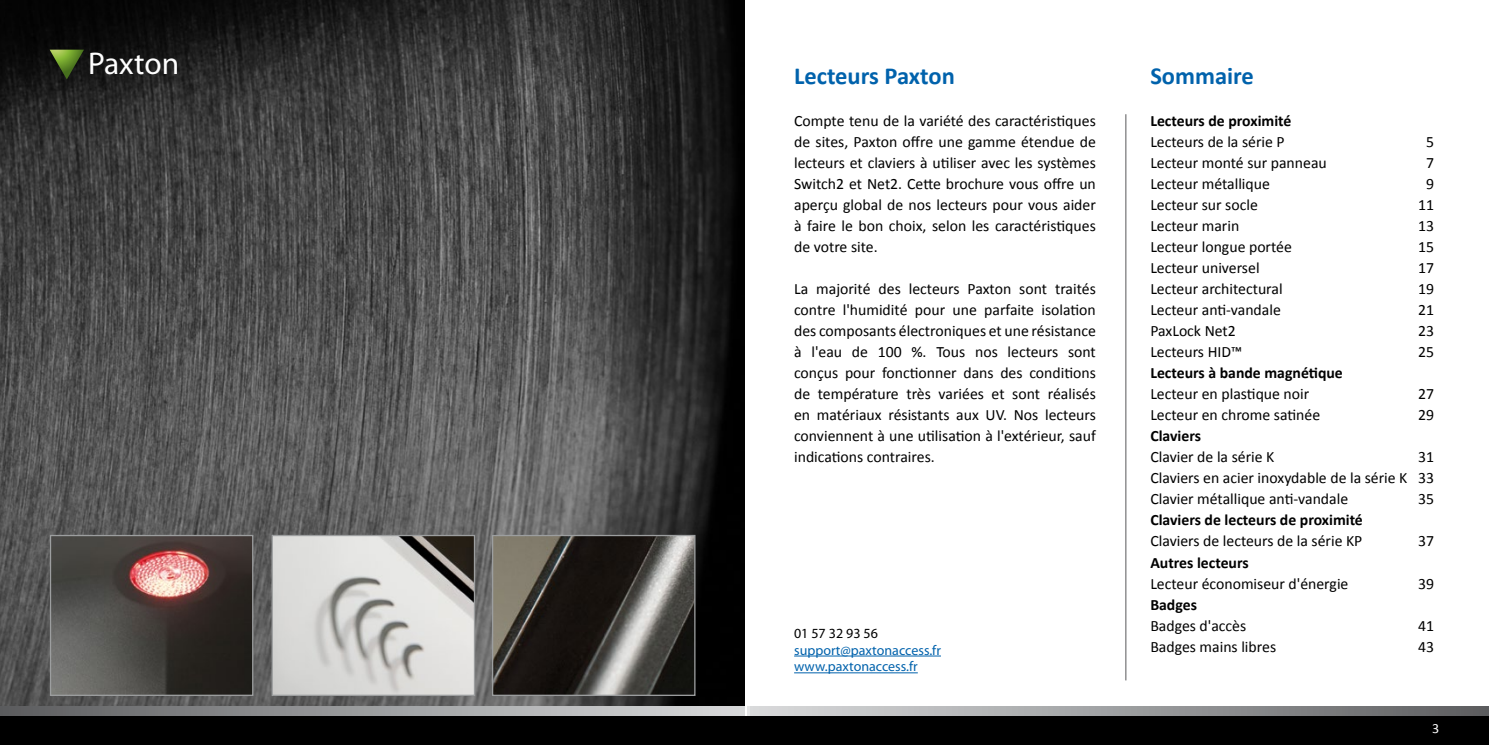
<style>
.page{position:relative;width:1489px;height:745px;background:#fff}
.page>*{position:absolute;margin:0;border:0;box-sizing:border-box;transform-origin:0 0}
.t1{font:31.5px "Myriad Pro";color:#fff}
.t2{font:700 24.5px "Calibri";color:#0062ac}
.t3{font:15.75px/21px "Calibri";color:#000;text-align:justify}
.t4{font:700 15.75px "Calibri";color:#000}
.t5{font:14px/16.8px "Myriad Pro";color:#0062ac}
.t6{font:14px "Myriad Pro";color:#000}
.t7{font:14px "Calibri";color:#fff}
</style>
<div class="page">
<img style="left:0;top:0;width:744px;height:706px">
<img style="left:52px;top:536px;width:199px;height:157px">
<div style="left:50px;top:534px;width:203px;height:161px;border:1px solid #9c9e9f"></div>
<img style="left:273px;top:536px;width:200px;height:157px">
<div style="left:271px;top:534px;width:204px;height:161px;border:1px solid #9c9e9f"></div>
<img style="left:494px;top:536px;width:199px;height:157px">
<div style="left:492px;top:534px;width:203px;height:161px;border:1px solid #9c9e9f"></div>
<svg style="left:50px;top:50px;width:34px;height:29px"></svg>
<hr style="left:794px;top:655px;width:146px;height:1px;background:#0062ac">
<hr style="left:794px;top:672px;width:123px;height:1px;background:#0062ac">
<hr style="left:1125px;top:114px;width:1px;height:566px;background:#58585a">
<div style="left:743px;top:706px;width:745px;height:38px;background:linear-gradient(to right,#dddee0,#5e5f61)"></div>
<div style="left:743px;top:715px;width:745px;height:29px;background:#000"></div>
<div style="left:0;top:706px;width:744px;height:38px;background:linear-gradient(to right,#5d5e60,#dadcdd)"></div>
<div style="left:0;top:715px;width:745px;height:29px;background:#000"></div>
<h1 class="t1" style="left:88px;top:44px;width:93px">Paxton</h1>
<h2 class="t2" style="left:794px;top:60px;width:162px">Lecteurs Paxton</h2>
<h2 class="t2" style="left:1150px;top:60px;width:105px">Sommaire</h2>
<p class="t3" style="left:794px;top:110px;width:303px">Compte tenu de la variété des caractéristiques de sites, Paxton offre une gamme étendue de lecteurs et claviers à utiliser avec les systèmes Switch2 et Net2. Cette brochure vous offre un aperçu global de nos lecteurs pour vous aider à faire le bon choix, selon les caractéristiques de votre site.</p>
<p class="t3" style="left:794px;top:278px;width:303px">La majorité des lecteurs Paxton sont traités contre l'humidité pour une parfaite isolation des composants électroniques et une résistance à l'eau de 100 %. Tous nos lecteurs sont conçus pour fonctionner dans des conditions de température très variées et sont réalisés en matériaux résistants aux UV. Nos lecteurs conviennent à une utilisation à l'extérieur, sauf indications contraires.</p>
<p class="t6" style="left:794px;top:624px;width:85px">01 57 32 93 56</p>
<p class="t5" style="left:794px;top:641px;width:148px">support@paxtonaccess.fr www.paxtonaccess.fr</p>
<p class="t4" style="left:1150px;top:111px;width:143px">Lecteurs de proximité</p>
<p class="t3" style="left:1150px;top:131px;width:136px">Lecteurs de la série P</p>
<p class="t3" style="left:1425px;top:131px;width:9px">5</p>
<p class="t3" style="left:1150px;top:152px;width:178px">Lecteur monté sur panneau</p>
<p class="t3" style="left:1425px;top:152px;width:9px">7</p>
<p class="t3" style="left:1150px;top:173px;width:121px">Lecteur métallique</p>
<p class="t3" style="left:1425px;top:173px;width:9px">9</p>
<p class="t3" style="left:1150px;top:194px;width:109px">Lecteur sur socle</p>
<p class="t3" style="left:1417px;top:194px;width:17px">11</p>
<p class="t3" style="left:1150px;top:215px;width:90px">Lecteur marin</p>
<p class="t3" style="left:1417px;top:215px;width:17px">13</p>
<p class="t3" style="left:1150px;top:236px;width:143px">Lecteur longue portée</p>
<p class="t3" style="left:1417px;top:236px;width:17px">15</p>
<p class="t3" style="left:1150px;top:257px;width:111px">Lecteur universel</p>
<p class="t3" style="left:1417px;top:257px;width:17px">17</p>
<p class="t3" style="left:1150px;top:278px;width:134px">Lecteur architectural</p>
<p class="t3" style="left:1417px;top:278px;width:17px">19</p>
<p class="t3" style="left:1150px;top:299px;width:132px">Lecteur anti-vandale</p>
<p class="t3" style="left:1417px;top:299px;width:17px">21</p>
<p class="t3" style="left:1150px;top:320px;width:87px">PaxLock Net2</p>
<p class="t3" style="left:1417px;top:320px;width:17px">23</p>
<p class="t3" style="left:1150px;top:341px;width:93px">Lecteurs HID™</p>
<p class="t3" style="left:1417px;top:341px;width:17px">25</p>
<p class="t4" style="left:1150px;top:363px;width:194px">Lecteurs à bande magnétique</p>
<p class="t3" style="left:1150px;top:383px;width:160px">Lecteur en plastique noir</p>
<p class="t3" style="left:1417px;top:383px;width:17px">27</p>
<p class="t3" style="left:1150px;top:404px;width:171px">Lecteur en chrome satinée</p>
<p class="t3" style="left:1417px;top:404px;width:17px">29</p>
<p class="t4" style="left:1150px;top:426px;width:52px">Claviers</p>
<p class="t3" style="left:1150px;top:446px;width:126px">Clavier de la série K</p>
<p class="t3" style="left:1150px;top:446px;width:285px;text-indent:268px">31<br>Claviers en acier inoxydable de la série K 33<br>Clavier métallique anti-vandale</p>
<p class="t3" style="left:1417px;top:488px;width:17px">35</p>
<p class="t4" style="left:1150px;top:510px;width:214px">Claviers de lecteurs de proximité</p>
<p class="t3" style="left:1150px;top:530px;width:213px">Claviers de lecteurs de la série KP</p>
<p class="t3" style="left:1417px;top:530px;width:17px">37</p>
<p class="t4" style="left:1150px;top:552px;width:100px">Autres lecteurs</p>
<p class="t3" style="left:1150px;top:572px;width:200px">Lecteur économiseur d'énergie</p>
<p class="t3" style="left:1417px;top:572px;width:17px">39</p>
<p class="t4" style="left:1150px;top:594px;width:48px">Badges</p>
<p class="t3" style="left:1150px;top:614px;width:97px">Badges d'accès</p>
<p class="t3" style="left:1417px;top:614px;width:17px">41</p>
<p class="t3" style="left:1150px;top:635px;width:127px">Badges mains libres</p>
<p class="t3" style="left:1417px;top:635px;width:17px">43</p>
<p class="t7" style="left:1431px;top:719px;width:9px">3</p>
</div>
